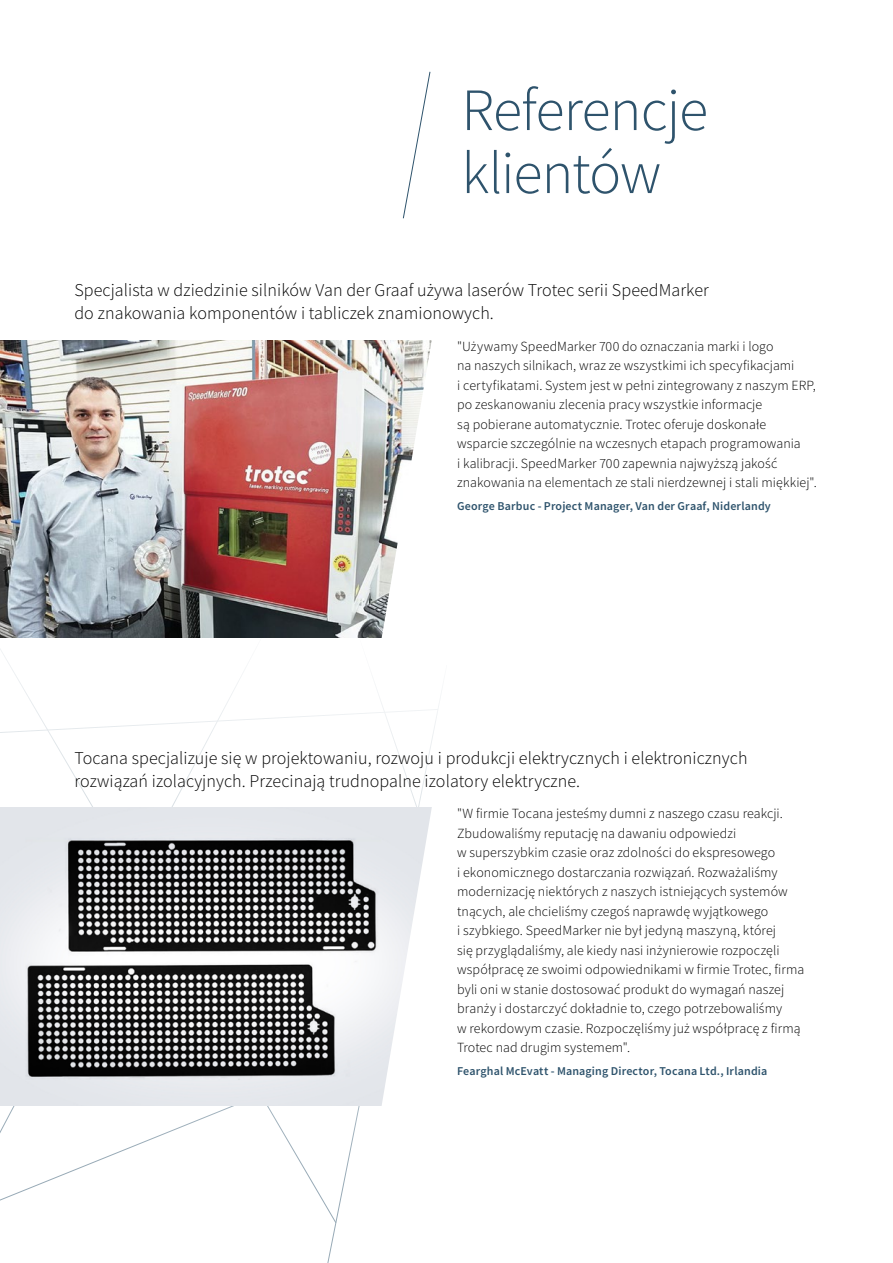
<style>
.page{position:relative;width:893px;height:1263px;background:#fff}
.page>*{position:absolute;margin:0;border:0;box-sizing:border-box;transform-origin:0 0}
.t1{font:300 60px/63px "Source Sans Pro";letter-spacing:-.02em;color:#2e536c}
.t2{font:300 18px/22.5px "Source Sans Pro";letter-spacing:.005em;color:#000}
.t3{font:300 13.95px/19.5px "Source Sans Pro";letter-spacing:.005em;color:#000}
.t4{font:600 12px "Source Sans Pro";letter-spacing:.015em;color:#2e536c}
</style>
<div class="page">
<svg style="left:402px;top:71px;width:29px;height:148px"></svg>
<img style="left:0;top:340px;width:440px;height:793px">
<h1 class="t1" style="left:461px;top:79px;width:248px">Referencje klientów</h1>
<p class="t2" style="left:74px;top:279px;width:636px">Specjalista w dziedzinie silników Van der Graaf używa laserów Trotec serii SpeedMarker do znakowania komponentów i tabliczek znamionowych.</p>
<p class="t3" style="left:457px;top:336px;width:361px">"Używamy SpeedMarker 700 do oznaczania marki i logo<br>na naszych silnikach, wraz ze wszystkimi ich specyfikacjami<br>i certyfikatami. System jest w pełni zintegrowany z naszym ERP, po zeskanowaniu zlecenia pracy wszystkie informacje<br>są pobierane automatycznie. Trotec oferuje doskonałe wsparcie szczególnie na wczesnych etapach programowania<br>i kalibracji. SpeedMarker 700 zapewnia najwyższą jakość znakowania na elementach ze stali nierdzewnej i stali miękkiej".</p>
<p class="t4" style="left:457px;top:498px;width:315px">George Barbuc - Project Manager, Van der Graaf, Niderlandy</p>
<p class="t2" style="left:74px;top:747px;width:675px">Tocana specjalizuje się w projektowaniu, rozwoju i produkcji elektrycznych i elektronicznych rozwiązań izolacyjnych. Przecinają trudnopalne izolatory elektryczne.</p>
<p class="t3" style="left:457px;top:804px;width:349px">"W firmie Tocana jesteśmy dumni z naszego czasu reakcji.<br>Zbudowaliśmy reputację na dawaniu odpowiedzi<br>w superszybkim czasie oraz zdolności do ekspresowego<br>i ekonomicznego dostarczania rozwiązań. Rozważaliśmy modernizację niektórych z naszych istniejących systemów tnących, ale chcieliśmy czegoś naprawdę wyjątkowego<br>i szybkiego. SpeedMarker nie był jedyną maszyną, której<br>się przyglądaliśmy, ale kiedy nasi inżynierowie rozpoczęli współpracę ze swoimi odpowiednikami w firmie Trotec, firma byli oni w stanie dostosować produkt do wymagań naszej branży i dostarczyć dokładnie to, czego potrzebowaliśmy<br>w rekordowym czasie. Rozpoczęliśmy już współpracę z firmą Trotec nad drugim systemem".</p>
<p class="t4" style="left:457px;top:1063px;width:312px">Fearghal McEvatt - Managing Director, Tocana Ltd., Irlandia</p>
</div>
